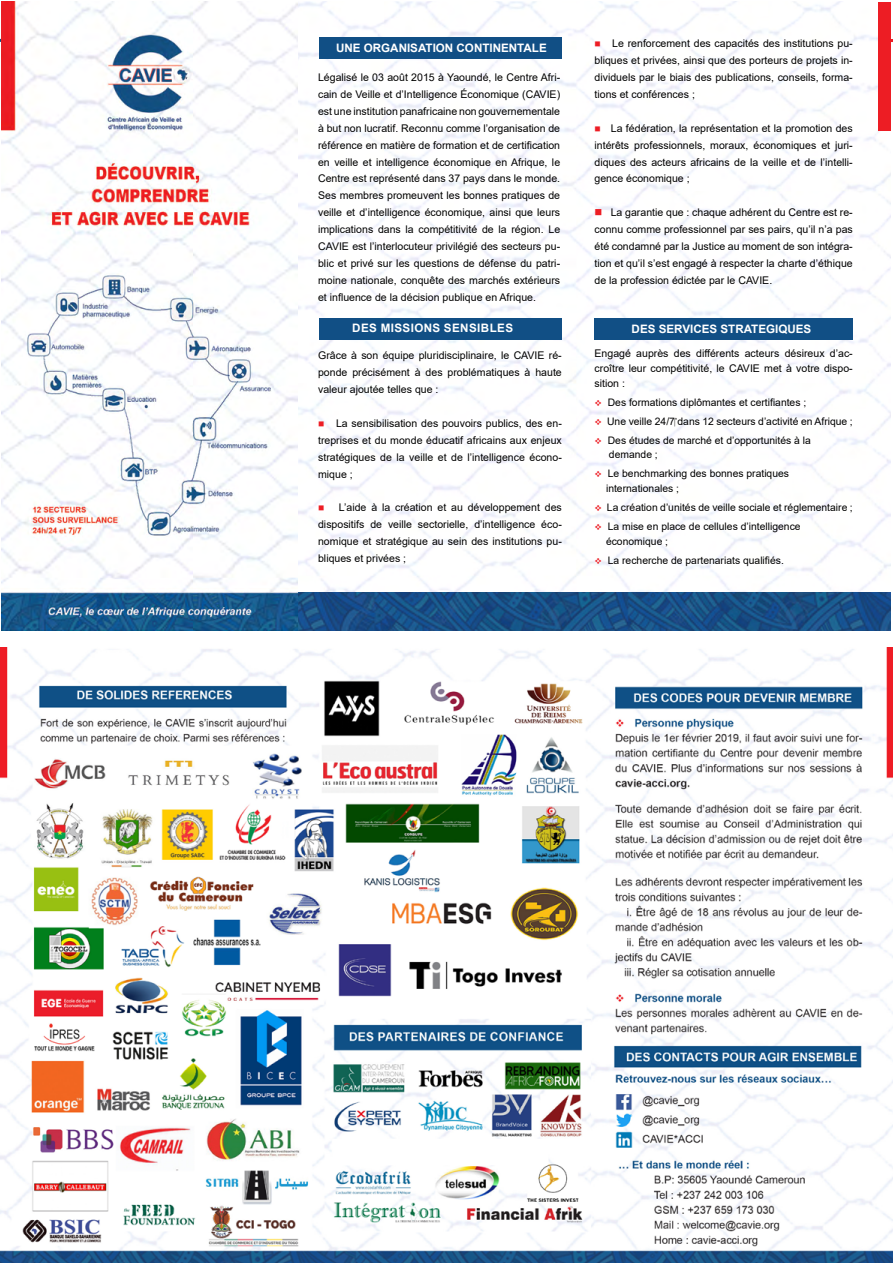
<style>
.page{position:relative;width:893px;height:1263px;background:#fff}
.page>*{position:absolute;margin:0;border:0;box-sizing:border-box;transform-origin:0 0}
.t1{font:700 11.55px "Arial";color:#fff}
.t2{font:700 11.55px "Arial";letter-spacing:.035em;color:#fff}
.t3{font:10.5px/17px "Arial";color:#000;text-align:justify}
.t4{font:10.35px/14.9px "Arial";color:#000}
.s1{color:#ed1d24}
</style>
<div class="page">
<hr style="left:0;top:39px;width:77px;height:3px;background:#19497a">
<hr style="left:795px;top:39px;width:98px;height:3px;background:#ed1d24">
<img style="left:298px;top:1px;width:593px;height:591px">
<img style="left:298px;top:592px;width:593px;height:38px">
<img style="left:1px;top:1px;width:297px;height:629px">
<div style="left:878px;top:2px;width:13px;height:128px;background:#ed1d24"></div>
<div style="left:319px;top:37px;width:243px;height:21px;background:#114f85"></div>
<div style="left:319px;top:318px;width:243px;height:21px;background:#114f85"></div>
<div style="left:594px;top:318px;width:259px;height:21px;background:#114f85"></div>
<img style="left:0;top:647px;width:893px;height:616px">
<p class="t1" style="left:336px;top:40px;width:212px">UNE ORGANISATION CONTINENTALE</p>
<p class="t3" style="left:318px;top:69px;width:244px">Légalisé le 03 août 2015 à Yaoundé, le Centre Afri&shy;cain de Veille et d’Intelligence Économique (CAVIE) est une institution panafricaine non gouvernementale à but non lucratif. Reconnu comme l’organisation de référence en matière de formation et de certification en veille et intelligence économique en Afrique, le Centre est représenté dans 37 pays dans le monde.<br>Ses membres promeuvent les bonnes pratiques de veille et d’intelligence économique, ainsi que leurs implications dans la compétitivité de la région. Le CAVIE est l’interlocuteur privilégié des secteurs pu&shy;blic et privé sur les questions de défense du patri&shy;moine nationale, conquête des marchés extérieurs et influence de la décision publique en Afrique.</p>
<p class="t3" style="left:594px;top:35px;width:260px"><span class="s1">■</span> Le renforcement des capacités des institutions pu&shy;bliques et privées, ainsi que des porteurs de projets in&shy;dividuels par le biais des publications, conseils, forma&shy;tions et conférences ;</p>
<p class="t3" style="left:594px;top:119px;width:260px"><span class="s1">■</span> La fédération, la représentation et la promotion des intérêts professionnels, moraux, économiques et juri&shy;diques des acteurs africains de la veille et de l’intelli&shy;gence économique ;</p>
<p class="t3" style="left:594px;top:204px;width:260px"><span class="s1">■</span> La garantie que : chaque adhérent du Centre est re&shy;connu comme professionnel par ses pairs, qu’il n’a pas été condamné par la Justice au moment de son intégra&shy;tion et qu’il s’est engagé à respecter la charte d’éthique de la profession édictée par le CAVIE.</p>
<p class="t2" style="left:352px;top:320px;width:162px">DES MISSIONS SENSIBLES</p>
<p class="t1" style="left:632px;top:320px;width:181px">DES SERVICES STRATEGIQUES</p>
<p class="t3" style="left:318px;top:347px;width:245px">Grâce à son équipe pluridisciplinaire, le CAVIE ré&shy;ponde précisément à des problématiques à haute valeur ajoutée telles que :</p>
<p class="t3" style="left:318px;top:415px;width:245px"><span class="s1">■</span> La sensibilisation des pouvoirs publics, des en&shy;treprises et du monde éducatif africains aux enjeux stratégiques de la veille et de l’intelligence écono&shy;mique ;</p>
<p class="t3" style="left:318px;top:499px;width:245px"><span class="s1">■</span> L’aide à la création et au développement des dispositifs de veille sectorielle, d’intelligence éco&shy;nomique et stratégique au sein des institutions pu&shy;bliques et privées ;</p>
<p class="t3" style="left:594px;top:346px;width:260px;line-height:14.9px">Engagé auprès des différents acteurs désireux d’ac&shy;croître leur compétitivité, le CAVIE met à votre dispo&shy;sition :</p>
<p class="t4" style="left:594px;top:394px;width:213px"><span class="s1">❖</span> Des formations diplômantes et certifiantes ;</p>
<p class="t4" style="left:594px;top:413px;width:260px"><span class="s1">❖</span> Une veille 24/7 dans 12 secteurs d’activité en Afrique ;</p>
<p class="t4" style="left:609px;top:432px;width:204px;text-indent:-14px"><span class="s1">❖</span> Des études de marché et d’opportunités à la demande ;</p>
<p class="t4" style="left:606px;top:466px;width:185px;text-indent:-12px"><span class="s1">❖</span> Le benchmarking des bonnes pratiques internationales ;</p>
<p class="t4" style="left:594px;top:500px;width:260px"><span class="s1">❖</span> La création d’unités de veille sociale et réglementaire ;</p>
<p class="t4" style="left:606px;top:519px;width:196px;text-indent:-12px"><span class="s1">❖</span> La mise en place de cellules d’intelligence économique ;</p>
<p class="t4" style="left:594px;top:553px;width:191px"><span class="s1">❖</span> La recherche de partenariats qualifiés.</p>
</div>
